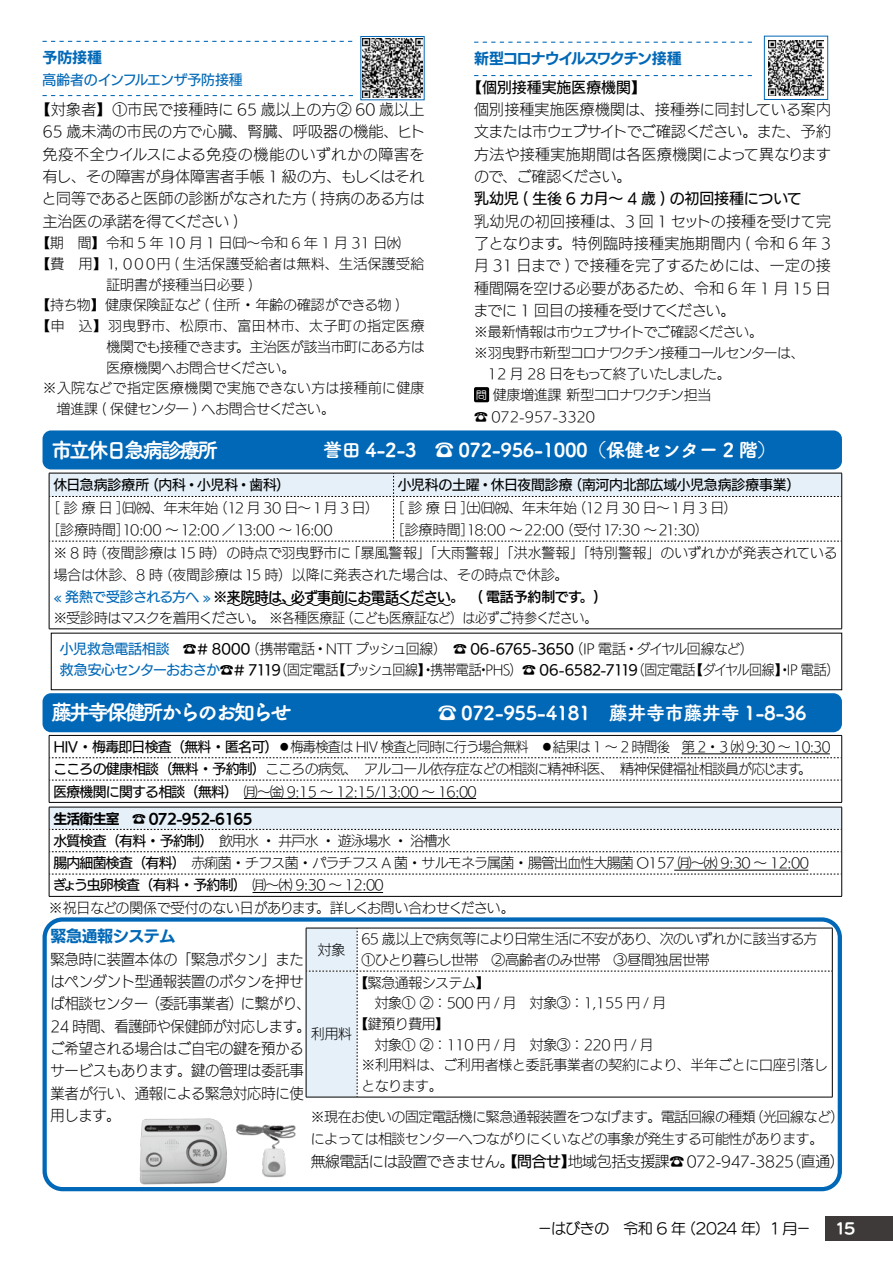
<style>
.page{position:relative;width:893px;height:1263px;background:#fff}
.page>*{position:absolute;margin:0;border:0;box-sizing:border-box;transform-origin:0 0}
.t1{font:21.3px "Tsuku A Rd Gothic Std E";letter-spacing:-.14em;color:#fff}
.t2{font:19.2px "Tsuku A Rd Gothic Std E";letter-spacing:-.025em;color:#fff}
.t3{font:15.9px "UD Kakugo Large Pro B";letter-spacing:-.025em;color:#0068b7}
.t4{font:14.85px/22.4px "UD Kakugo Large Pro L";letter-spacing:-.015em;color:#000;text-align:justify}
.t5{font:14.85px/22.4px "UD Kakugo Large Pro L";letter-spacing:-.015em;color:#000;scale:.96 1}
.t6{font:14.85px "UD Kakugo Large Pro M";color:#000}
.t7{font:14.85px "UD Marugo Large Pr 6 M";letter-spacing:-.03em;color:#000}
.t8{font:14.85px "UD Kakugo Large Pro B";letter-spacing:-.075em;color:#0068b7}
.t9{font:14.85px "UD Kakugo Large Pro B";letter-spacing:-.05em;color:#0068b7}
.t10{font:14.85px "UD Marugo Large Pr 6 B";color:#fff}
.t11{font:13.8px/20.7px "UD Kakugo Large Pro L";letter-spacing:-.025em;color:#000}
.t12{font:13.8px/22.4px "UD Kakugo Large Pro L";letter-spacing:.005em;color:#000}
.t13{font:13.8px/22.4px "UD Kakugo Large Pro L";letter-spacing:-.05em;color:#000;scale:.95 1}
.t14{font:13.8px/20.7px "UD Kakugo Large Pro L";letter-spacing:-.05em;color:#000}
.t15{font:13.8px/21.5px "UD Kakugo Large Pro L";color:#000}
.t16{font:13.8px "UD Kakugo Large Pro L";letter-spacing:-.005em;color:#000}
.t17{font:13.8px "UD Kakugo Large Pro L";letter-spacing:.035em;color:#000}
.t18{font:13.8px "UD Kakugo Large Pro M";letter-spacing:-.015em;color:#000}
.t19{font:13.8px "UD Kakugo Large Pro DB";letter-spacing:-.03em;color:#000}
.t20{font:13.8px "UD Kakugo Large Pro M";letter-spacing:-.05em;color:#000}
.t21{font:13.8px "UD Kakugo Large Pro L";letter-spacing:.05em;color:#000}
.t22{font:13.8px "UD Kakugo Large Pro B";letter-spacing:-.05em;color:#000}
.t23{font:13.8px "UD Kakugo Large Pro M";color:#0068b7}
.s1{font-family:"UD Marugo Large Pro L";font-size:14.85px}
.s2{font-family:"UD Marugo Large Pro M";font-size:10.65px}
.s3{font-family:"UD Marugo Large Pro M";font-size:11.7px}
.s4{font-family:"UD Kakugo Large Pro M";color:#0068b7}
.s5{font-family:"UD Kakugo Large Pro M"}
.s6{font-family:"UD Kakugo Large Pro L"}
</style>
<div class="page">
<div style="left:825px;top:1216px;width:68px;height:25px;background:#3e3a39"></div>
<hr style="left:49px;top:735px;width:793px;height:1px;background:#000">
<hr style="left:49px;top:896px;width:793px;height:1px;background:#000">
<svg style="left:49px;top:736px;width:793px;height:160px"></svg>
<hr style="left:674px;top:870px;width:134px;height:1px;background:#000">
<hr style="left:252px;top:892px;width:131px;height:1px;background:#000">
<div style="left:43px;top:693px;width:799px;height:39px;background:#0068b7;border-radius:9px"></div>
<hr style="left:49px;top:541px;width:1px;height:88px;background:#000">
<hr style="left:841px;top:541px;width:1px;height:88px;background:#000">
<hr style="left:49px;top:629px;width:345px;height:1px;background:#000">
<hr style="left:394px;top:629px;width:448px;height:1px;background:#000">
<svg style="left:49px;top:473px;width:793px;height:69px"></svg>
<svg style="left:226px;top:602px;width:225px;height:4px"></svg>
<div style="left:43px;top:430px;width:799px;height:39px;background:#0068b7;border-radius:9px"></div>
<img style="left:768px;top:40px;width:56px;height:55px">
<div style="left:764px;top:36px;width:64px;height:64px;border:1px solid #0068b7"></div>
<svg style="left:43px;top:95px;width:310px;height:1px"></svg>
<svg style="left:43px;top:41px;width:309px;height:1px"></svg>
<img style="left:363px;top:38px;width:59px;height:60px">
<svg style="left:474px;top:75px;width:278px;height:1px"></svg>
<svg style="left:474px;top:42px;width:278px;height:1px"></svg>
<hr style="left:832px;top:928px;width:1px;height:43px;background:#000">
<hr style="left:832px;top:971px;width:1px;height:126px;background:#000">
<hr style="left:306px;top:1097px;width:51px;height:1px;background:#000">
<hr style="left:357px;top:1097px;width:475px;height:1px;background:#000">
<svg style="left:306px;top:928px;width:526px;height:169px"></svg>
<img style="left:236px;top:1124px;width:60px;height:54px">
<img style="left:139px;top:1118px;width:88px;height:67px">
<div style="left:43px;top:917px;width:799px;height:274px;border:4px solid #0068b7;border-radius:18px"></div>
<p class="t9" style="left:43px;top:45px;width:61px">予防接種</p>
<p class="t23" style="left:43px;top:68px;width:202px">高齢者のインフルエンザ予防接種</p>
<p class="t4" style="left:42px;top:98px;width:384px;text-indent:-6px">【対象者】①市民で接種時に 65 歳以上の方② 60 歳以上65 歳未満の市民の方で心臓、腎臓、呼吸器の機能、ヒト免疫不全ウイルスによる免疫の機能のいずれかの障害を有し、その障害が身体障害者手帳 1 級の方、もしくはそれと同等であると医師の診断がなされた方 ( 持病のある方は主治医の承諾を得てください )</p>
<p class="t11" style="left:36px;top:232px;width:366px">【期　間】令和 5 年 10 月 1 日㈰～令和 6 年 1 月 31 日㈬</p>
<p class="t17" style="left:36px;top:253px;width:389px">【費　用】１，０００円 ( 生活保護受給者は無料、生活保護受給</p>
<p class="t15" style="left:106px;top:273px;width:149px">証明書が接種当日必要 )</p>
<p class="t15" style="left:36px;top:294px;width:366px">【持ち物】健康保険証など ( 住所・年齢の確認ができる物 )</p>
<p class="t21" style="left:36px;top:315px;width:390px">【申　込】羽曳野市、松原市、富田林市、太子町の指定医療</p>
<p class="t11" style="left:106px;top:336px;width:319px">機関でも接種できます。主治医が該当市町にある方は</p>
<p class="t15" style="left:106px;top:356px;width:190px">医療機関へお問合せください。</p>
<p class="t17" style="left:43px;top:377px;width:383px">※入院などで指定医療機関で実施できない方は接種前に健康</p>
<p class="t11" style="left:57px;top:398px;width:280px">増進課 ( 保健センター ) へお問合せください。</p>
<p class="t8" style="left:474px;top:46px;width:209px">新型コロナウイルスワクチン接種</p>
<p class="t6" style="left:467px;top:75px;width:180px">【個別接種実施医療機関】</p>
<p class="t4" style="left:474px;top:98px;width:358px">個別接種実施医療機関は、接種券に同封している案内文または市ウェブサイトでご確認ください。また、予約方法や接種実施期間は各医療機関によって異なりますので、ご確認ください。</p>
<p class="t6" style="left:474px;top:187px;width:329px">乳幼児 ( 生後 6 カ月～ 4 歳 ) の初回接種について</p>
<p class="t4" style="left:473px;top:209px;width:359px">乳幼児の初回接種は、3 回 1 セットの接種を受けて完了となります。特例臨時接種実施期間内 ( 令和 6 年 3月 31 日まで ) で接種を完了するためには、一定の接種間隔を空ける必要があるため、令和 6 年 1 月 15 日までに 1 回目の接種を受けてください。</p>
<p class="t14" style="left:474px;top:321px;width:332px">※最新情報は市ウェブサイトでご確認ください。<br>※羽曳野市新型コロナワクチン接種コールセンターは、　12 月 28 日をもって終了いたしました。</p>
<p class="t15" style="left:474px;top:384px;width:239px"><span class="s1">■</span><span class="s2">問</span> <span class="s3">問</span>健康増進課 新型コロナワクチン担当☎ 072-957-3320</p>
<h1 class="t1" style="left:51px;top:433px;width:169px">市立休日急病診療所</h1>
<h2 class="t2" style="left:323px;top:435px;width:455px">誉田 4-2-3　☎ 072-956-1000（保健センター 2 階）</h2>
<p class="t18" style="left:53px;top:473px;width:238px">休日急病診療所（内科・小児科・歯科）</p>
<p class="t18" style="left:398px;top:473px;width:404px">小児科の土曜・休日夜間診療（南河内北部広域小児急病診療事業）</p>
<p class="t12" style="left:46px;top:496px;width:334px">［診療日］㈰㈷、年末年始（12 月 30 日～1月 3 日）［診療時間］10:00 ～12:00 ／13:00 ～16:00</p>
<p class="t11" style="left:391px;top:497px;width:348px">［診療日］㈯㈰㈷、年末年始（12 月 30 日～1月 3 日）</p>
<p class="t12" style="left:391px;top:518px;width:319px">［診療時間］18:00 ～22:00（受付17:30 ～21:30）</p>
<p class="t12" style="left:53px;top:541px;width:786px">※ 8 時（夜間診療は 15 時）の時点で羽曳野市に「暴風警報」「大雨警報」「洪水警報」「特別警報」のいずれかが発表されている</p>
<p class="t12" style="left:53px;top:563px;width:516px">場合は休診、8 時（夜間診療は 15 時）以降に発表された場合は、その時点で休診。</p>
<p class="t19" style="left:53px;top:586px;width:547px"><span class="s4">« 発熱で受診される方へ »</span> ※来院時は、必ず事前にお電話ください。　( 電話予約制です。)</p>
<p class="t11" style="left:53px;top:607px;width:545px">※受診時はマスクを着用ください。 ※各種医療証（こども医療証など）は必ずご持参ください。</p>
<p class="t11" style="left:60px;top:638px;width:781px"><span class="s4">小児救急電話相談</span> <span class="s5">☎＃ 8000</span>（携帯電話・NTT プッシュ回線） <span class="s5">☎ 06-6765-3650</span>（IP 電話・ダイヤル回線など）<br><span class="s4">救急安心センターおおさか</span><span class="s5">☎＃7119</span>（固定電話【プッシュ回線】・携帯電話・PHS）<span class="s5">☎ 06-6582-7119</span>（固定電話【ダイヤル回線】・IP 電話）</p>
<h1 class="t1" style="left:51px;top:696px;width:242px">藤井寺保健所からのお知らせ</h1>
<h2 class="t2" style="left:438px;top:698px;width:371px">☎ 072-955-4181　藤井寺市藤井寺 1-8-36</h2>
<p class="t13" style="left:53px;top:735px;width:819px"><span class="s5">HIV・梅毒即日検査（無料・匿名可）</span>◦梅毒検査は HIV 検査と同時に行う場合無料 ◦結果は 1 ～ 2 時間後　第 2・3 ㈬ 9:30 ～ 10:30<span class="s5">こころの健康相談（無料・予約制）</span>こころの病気、アルコール依存症などの相談に精神科医、精神保健福祉相談員が応じます。<br><span class="s5">医療機関に関する相談（無料）</span>㈪～㈮ 9:15 ～ 12:15/13:00 ～ 16:00</p>
<p class="t22" style="left:53px;top:807px;width:201px">生活衛生室　☎ 072-952-6165</p>
<p class="t14" style="left:53px;top:829px;width:757px;line-height:22.4px"><span class="s5">水質検査（有料・予約制）</span>飲用水・井戸水・遊泳場水・浴槽水<br><span class="s5">腸内細菌検査（有料）</span>赤痢菌・チフス菌・パラチフス A 菌・サルモネラ属菌・腸管出血性大腸菌 O157 ㈪～㈬ 9:30 ～ 12:00</p>
<p class="t20" style="left:53px;top:874px;width:332px">ぎょう虫卵検査（有料・予約制）<span class="s6">㈪～㈭ 9:30 ～ 12:00</span></p>
<p class="t16" style="left:49px;top:897px;width:467px">※祝日などの関係で受付のない日があります。詳しくお問い合わせください。</p>
<p class="t3" style="left:51px;top:922px;width:126px">緊急通報システム</p>
<p class="t5" style="left:51px;top:947px;width:273px">緊急時に装置本体の「緊急ボタン」またはペンダント型通報装置のボタンを押せば相談センター（委託事業者）に繋がり、<br>24 時間、看護師や保健師が対応します。ご希望される場合はご自宅の鍵を預かるサービスもあります。鍵の管理は委託事業者が行い、通報による緊急対応時に使用します。</p>
<p class="t11" style="left:318px;top:939px;width:29px">対象</p>
<p class="t11" style="left:361px;top:928px;width:457px">65 歳以上で病気等により日常生活に不安があり、次のいずれかに該当する方<br>①ひとり暮らし世帯　②高齢者のみ世帯　③昼間独居世帯</p>
<p class="t11" style="left:354px;top:971px;width:137px">【緊急通報システム】</p>
<p class="t11" style="left:361px;top:992px;width:306px">　対象① ②：500 円 / 月　対象③：1,155 円 / 月</p>
<p class="t11" style="left:354px;top:1013px;width:96px">【鍵預り費用】</p>
<p class="t11" style="left:361px;top:1034px;width:294px">　対象① ②：110 円 / 月　対象③：220 円 / 月</p>
<p class="t16" style="left:361px;top:1054px;width:468px">※利用料は、ご利用者様と委託事業者の契約により、半年ごとに口座引落し</p>
<p class="t11" style="left:361px;top:1075px;width:83px">となります。</p>
<p class="t11" style="left:311px;top:1023px;width:42px">利用料</p>
<p class="t11" style="left:311px;top:1105px;width:535px;line-height:22.4px">※現在お使いの固定電話機に緊急通報装置をつなげます。電話回線の種類（光回線など）によっては相談センターへつながりにくいなどの事象が発生する可能性があります。</p>
<p class="t4" style="left:311px;top:1150px;width:536px">無線電話には設置できません。<span class="s5">【問合せ】</span>地域包括支援課☎ 072-947-3825（直通）</p>
<p class="t7" style="left:537px;top:1221px;width:275px">−はびきの　令和 6 年（2024 年）1月−</p>
<p class="t10" style="left:835px;top:1220px;width:22px">15</p>
</div>
